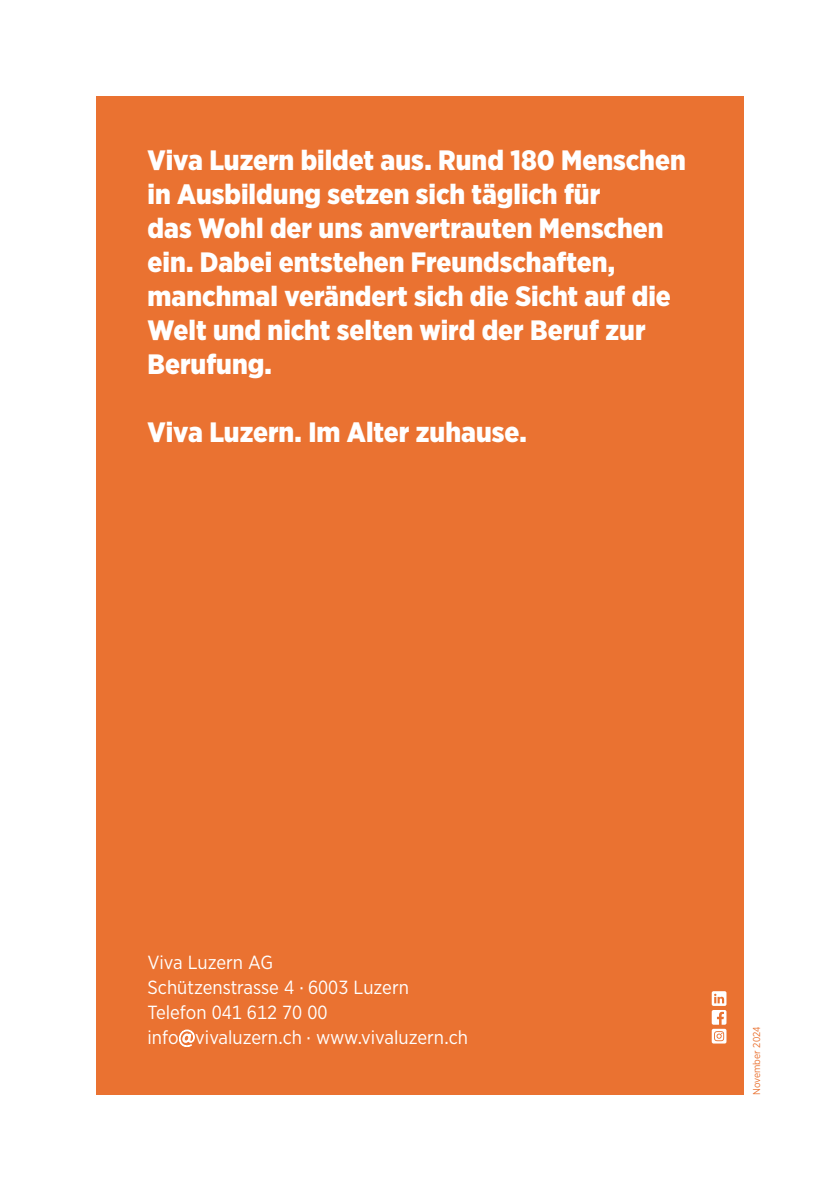
<style>
.page{position:relative;width:840px;height:1191px;background:#fff}
.page>*{position:absolute;margin:0;border:0;box-sizing:border-box;transform-origin:0 0}
.t1{font:900 28px/34px "Gotham Narrow";color:#fff}
.t2{font:19px/25px "Gotham Narrow";color:#fff}
.t3{font:10px "Gotham Narrow";color:#ea7231}
</style>
<div class="page">
<div style="left:96px;top:96px;width:647px;height:998px;background:#ea7231"></div>
<svg style="left:711px;top:991px;width:15px;height:52px"></svg>
<p class="t1" style="left:147px;top:143px;width:539px">Viva Luzern bildet aus. Rund 180 Menschen in Ausbildung setzen sich täglich für<br>das Wohl der uns anvertrauten Menschen ein. Dabei entstehen Freundschaften, manchmal verändert sich die Sicht auf die Welt und nicht selten wird der Beruf zur Berufung.</p>
<p class="t1" style="left:147px;top:415px;width:380px">Viva Luzern. Im Alter zuhause.</p>
<p class="t2" style="left:147px;top:949px;width:322px">Viva Luzern AG<br>Schützenstrasse 4 · 6003 Luzern<br>Telefon 041 612 70 00 info@vivaluzern.ch · www.vivaluzern.ch</p>
<p class="t3" style="left:749px;top:1095px;width:70px;rotate:-90deg">November 2024</p>
</div>
